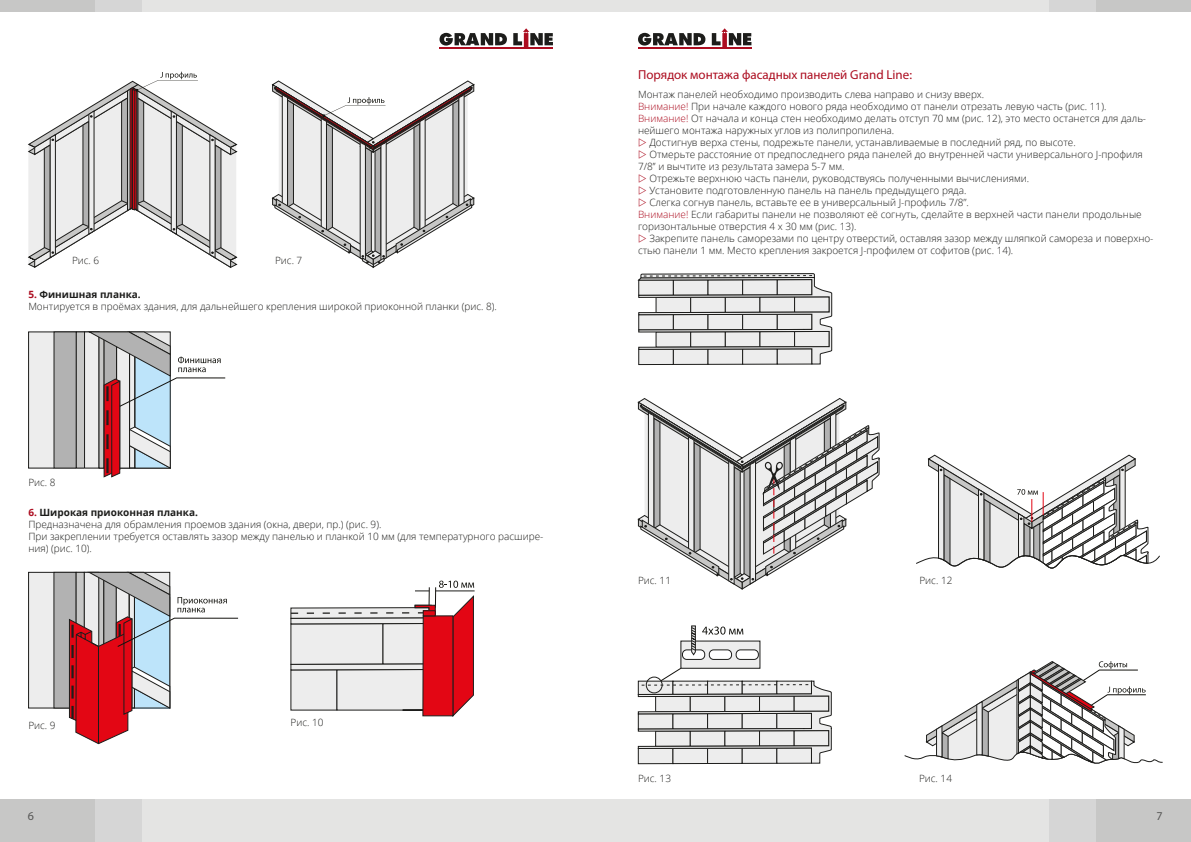
<style>
.page{position:relative;width:1191px;height:842px;background:#fff}
.page>*{position:absolute;margin:0;border:0;box-sizing:border-box;transform-origin:0 0}
.загаловок_красный_13{font:13px "Myriad Pro";color:#ac0d20}
.t1{font:12px "Myriad Pro";color:#575756}
.text_10__11__2_osnov{font:300 10px/12px "Open Sans";color:#1d1d1b}
.text_10__11__2_osnov-2{font:700 10px "Open Sans";color:#1d1d1b}
.s1{color:#ac0d20}
</style>
<div class="page">
<div style="left:0;top:799px;width:595px;height:43px;background:#e4e4e3"></div>
<div style="left:0;top:799px;width:142px;height:43px;background:#d6d6d6"></div>
<div style="left:0;top:799px;width:95px;height:43px;background:#c7c7c6"></div>
<div style="left:0;top:0;width:595px;height:11px;background:#e4e4e3"></div>
<div style="left:0;top:0;width:142px;height:11px;background:#d6d6d6"></div>
<div style="left:0;top:0;width:95px;height:11px;background:#c7c7c6"></div>
<div style="left:595px;top:799px;width:596px;height:43px;background:#e4e4e3"></div>
<div style="left:1049px;top:799px;width:142px;height:43px;background:#d6d6d6"></div>
<div style="left:1096px;top:799px;width:95px;height:43px;background:#c7c7c6"></div>
<div style="left:595px;top:0;width:596px;height:11px;background:#e4e4e3"></div>
<div style="left:1049px;top:0;width:142px;height:11px;background:#d6d6d6"></div>
<div style="left:1096px;top:0;width:95px;height:11px;background:#c7c7c6"></div>
<hr style="left:439px;top:47px;width:114px;height:2px;background:#ac0d20">
<svg style="left:513px;top:28px;width:40px;height:19px"></svg>
<svg style="left:439px;top:33px;width:68px;height:13px"></svg>
<hr style="left:638px;top:47px;width:113px;height:2px;background:#ac0d20">
<svg style="left:712px;top:28px;width:39px;height:19px"></svg>
<svg style="left:638px;top:33px;width:67px;height:13px"></svg>
<svg style="left:28px;top:72px;width:209px;height:196px"></svg>
<svg style="left:272px;top:81px;width:202px;height:187px"></svg>
<svg style="left:637px;top:273px;width:195px;height:92px;background:#c9c9c8"></svg>
<svg style="left:637px;top:398px;width:242px;height:192px"></svg>
<div style="left:29px;top:332px;width:141px;height:136px;background:#ededed"></div>
<div style="left:54px;top:332px;width:22px;height:136px;background:#b2b2b2"></div>
<div style="left:76px;top:332px;width:9px;height:136px;background:#c7c7c6"></div>
<div style="left:76px;top:332px;width:9px;height:136px;border:1px solid #1d1d1b"></div>
<div style="left:84px;top:332px;width:15px;height:136px;border:1px solid #1d1d1b"></div>
<svg style="left:88px;top:331px;width:138px;height:146px"></svg>
<div style="left:29px;top:572px;width:141px;height:136px;background:#ededed"></div>
<div style="left:54px;top:572px;width:22px;height:136px;background:#b2b2b2"></div>
<svg style="left:69px;top:572px;width:169px;height:172px"></svg>
<svg style="left:290px;top:581px;width:184px;height:136px"></svg>
<div style="left:423px;top:611px;width:12px;height:5px;background:#e30614"></div>
<div style="left:423px;top:610px;width:12px;height:6px;border:1px solid #1d1d1b"></div>
<svg style="left:638px;top:625px;width:194px;height:139px"></svg>
<svg style="left:916px;top:455px;width:244px;height:114px"></svg>
<svg style="left:904px;top:661px;width:259px;height:103px"></svg>
<p class="text_10__11__2_osnov" style="left:72px;top:254px;width:29px">Рис. 6</p>
<p class="text_10__11__2_osnov" style="left:275px;top:254px;width:29px">Рис. 7</p>
<p class="text_10__11__2_osnov-2" style="left:28px;top:287px;width:114px"><span class="s1">5.</span> Финишная планка.</p>
<p class="text_10__11__2_osnov" style="left:28px;top:300px;width:470px">Монтируется в проёмах здания, для дальнейшего крепления широкой приоконной планки (рис. 8).</p>
<p class="text_10__11__2_osnov" style="left:28px;top:476px;width:29px">Рис. 8</p>
<p class="text_10__11__2_osnov-2" style="left:28px;top:505px;width:171px"><span class="s1">6.</span> Широкая приоконная планка.</p>
<p class="text_10__11__2_osnov" style="left:28px;top:518px;width:354px">Предназначена для обрамления проемов здания (окна, двери, пр.) (рис. 9).</p>
<p class="text_10__11__2_osnov" style="left:28px;top:530px;width:516px">При закреплении требуется оставлять зазор между панелью и планкой 10 мм (для температурного расшире&shy;ния) (рис. 10).</p>
<p class="text_10__11__2_osnov" style="left:28px;top:719px;width:29px">Рис. 9</p>
<p class="text_10__11__2_osnov" style="left:291px;top:716px;width:35px">Рис. 10</p>
<p class="загаловок_красный_13" style="left:638px;top:67px;width:275px">Порядок монтажа фасадных панелей Grand Line:</p>
<p class="text_10__11__2_osnov" style="left:638px;top:88px;width:348px">Монтаж панелей необходимо производить слева направо и снизу вверх.</p>
<p class="text_10__11__2_osnov" style="left:638px;top:100px;width:470px"><span class="s1">Внимание!</span> При начале каждого нового ряда необходимо от панели отрезать левую часть (рис. 11).</p>
<p class="text_10__11__2_osnov" style="left:638px;top:112px;width:509px"><span class="s1">Внимание!</span> От начала и конца стен необходимо делать отступ 70 мм (рис. 12), это место останется для даль&shy;нейшего монтажа наружных углов из полипропилена.</p>
<p class="text_10__11__2_osnov" style="left:649px;top:136px;width:428px">Достигнув верха стены, подрежьте панели, устанавливаемые в последний ряд, по высоте.</p>
<p class="text_10__11__2_osnov" style="left:638px;top:148px;width:506px;text-indent:11px">Отмерьте расстояние от предпоследнего ряда панелей до внутренней части универсального J-профиля<br>7/8’’ и вычтите из результата замера 5-7 мм.</p>
<p class="text_10__11__2_osnov" style="left:649px;top:172px;width:381px">Отрежьте верхнюю часть панели, руководствуясь полученными вычислениями.</p>
<p class="text_10__11__2_osnov" style="left:649px;top:184px;width:318px">Установите подготовленную панель на панель предыдущего ряда.</p>
<p class="text_10__11__2_osnov" style="left:649px;top:196px;width:321px">Слегка согнув панель, вставьте ее в универсальный J-профиль 7/8’’.</p>
<p class="text_10__11__2_osnov" style="left:638px;top:208px;width:505px"><span class="s1">Внимание!</span> Если габариты панели не позволяют её согнуть, сделайте в верхней части панели продольные горизонтальные отверстия 4 х 30 мм (рис. 13).</p>
<p class="text_10__11__2_osnov" style="left:638px;top:232px;width:517px;text-indent:11px">Закрепите панель саморезами по центру отверстий, оставляя зазор между шляпкой самореза и поверхно&shy;стью панели 1 мм. Место крепления закроется J-профилем от софитов (рис. 14).</p>
<p class="text_10__11__2_osnov" style="left:638px;top:575px;width:34px">Рис. 11</p>
<p class="text_10__11__2_osnov" style="left:638px;top:772px;width:34px">Рис. 13</p>
<p class="text_10__11__2_osnov" style="left:919px;top:575px;width:34px">Рис. 12</p>
<p class="text_10__11__2_osnov" style="left:919px;top:772px;width:34px">Рис. 14</p>
<p class="t1" style="left:28px;top:808px;width:8px">6</p>
<p class="t1" style="left:1156px;top:808px;width:8px">7</p>
</div>
